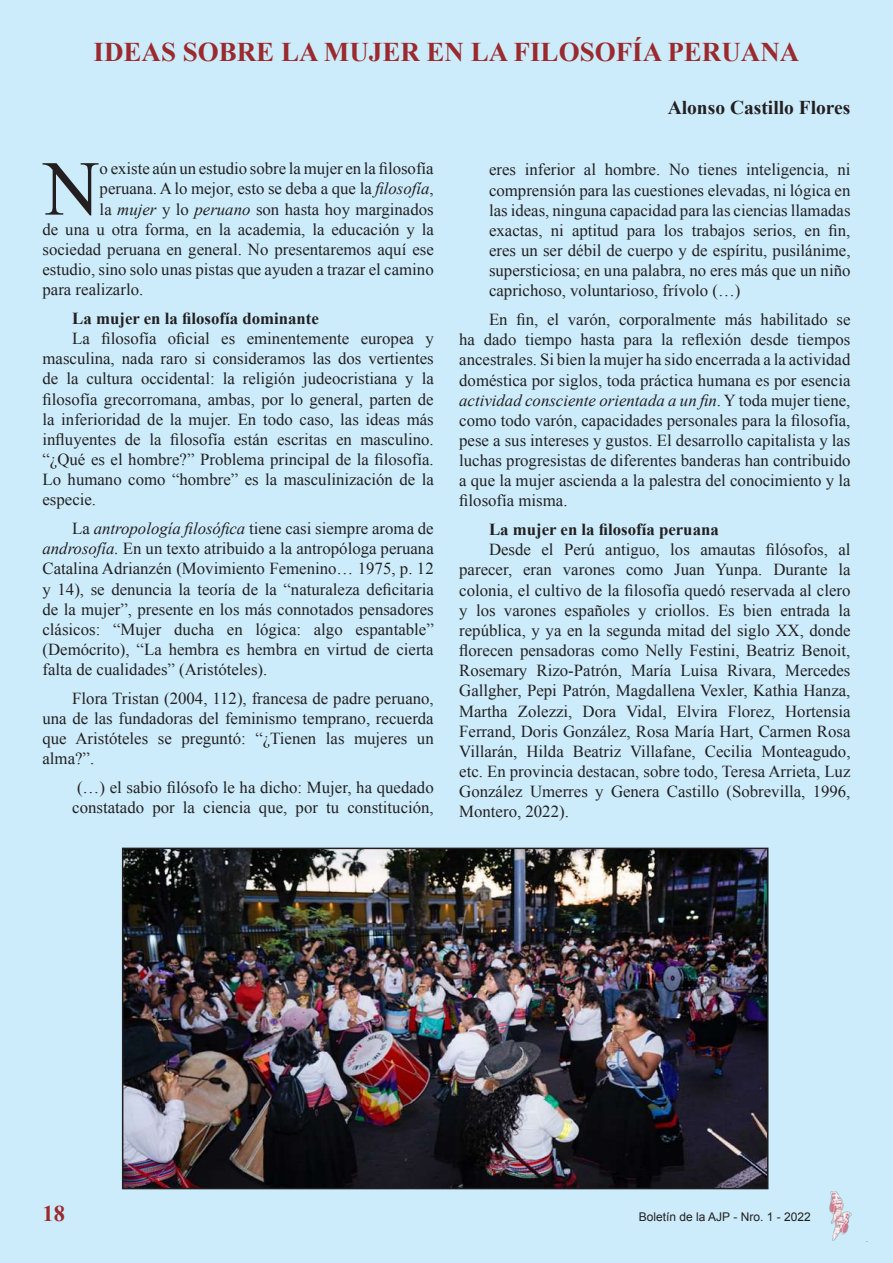
<style>
.page{position:relative;width:893px;height:1263px;background:#ccecfb}
.page>*{position:absolute;margin:0;border:0;box-sizing:border-box;transform-origin:0 0}
.t1{font:77.7px "Times New Roman";color:#231f20}
.t2{font:700 27px "Times New Roman";color:#9a2a2e}
.t3{font:700 22.5px "Times New Roman";color:#9a2a2e}
.t4{font:700 19.5px "Times New Roman";color:#231f20}
.t5{font:16.8px/20.1px "Times New Roman";color:#231f20;text-align:justify}
.t6{font:700 16.8px "Times New Roman";color:#231f20}
.t7{font:12px "Arial";color:#231f20}
.s1{font-style:italic}
</style>
<div class="page">
<img style="left:829px;top:1192px;width:23px;height:49px">
<img style="left:125px;top:851px;width:640px;height:335px">
<div style="left:122px;top:848px;width:646px;height:341px;border:2px solid #231f20"></div>
<h2 class="t2" style="left:94px;top:33px;width:707px">IDEAS SOBRE LA MUJER EN LA FILOSOFÍA PERUANA</h2>
<p class="t4" style="left:668px;top:94px;width:184px">Alonso Castillo Flores</p>
<h1 class="t1" style="left:44px;top:136px;width:58px">N</h1>
<p class="t5" style="left:100px;top:158px;width:336px">o existe aún un estudio sobre la mujer en la filosofía</p>
<p class="t5" style="left:100px;top:179px;width:336px">peruana. A lo mejor, esto se deba a que la <span class="s1">filosofía</span>,</p>
<p class="t5" style="left:100px;top:199px;width:336px">la <span class="s1">mujer</span> y lo <span class="s1">peruano</span> son hasta hoy marginados</p>
<p class="t5" style="left:43px;top:219px;width:393px">de una u otra forma, en la academia, la educación y la</p>
<p class="t5" style="left:43px;top:239px;width:393px">sociedad peruana en general. No presentaremos aquí ese</p>
<p class="t5" style="left:43px;top:259px;width:393px">estudio, sino solo unas pistas que ayuden a trazar el camino</p>
<p class="t5" style="left:43px;top:279px;width:102px">para realizarlo.</p>
<p class="t6" style="left:72px;top:307px;width:248px">La mujer en la filosofía dominante</p>
<p class="t5" style="left:43px;top:328px;width:393px;text-indent:30px">La filosofía oficial es eminentemente europea y masculina, nada raro si consideramos las dos vertientes de la cultura occidental: la religión judeocristiana y la filosofía grecorromana, ambas, por lo general, parten de la inferioridad de la mujer. En todo caso, las ideas más influyentes de la filosofía están escritas en masculino. “¿Qué es el hombre?” Problema principal de la filosofía.<br>Lo humano como “hombre” es la masculinización de la especie.</p>
<p class="t5" style="left:43px;top:518px;width:393px;text-indent:30px">La <span class="s1">antropología filosófica</span> tiene casi siempre aroma de <span class="s1">androsofía.</span> En un texto atribuido a la antropóloga peruana Catalina Adrianzén (Movimiento Femenino… 1975, p. 12 y 14), se denuncia la teoría de la “naturaleza deficitaria de la mujer”, presente en los más connotados pensadores clásicos: “Mujer ducha en lógica: algo espantable” (Demócrito), “La hembra es hembra en virtud de cierta falta de cualidades” (Aristóteles).</p>
<p class="t5" style="left:43px;top:688px;width:393px;text-indent:30px">Flora Tristan (2004, 112), francesa de padre peruano, una de las fundadoras del feminismo temprano, recuerda que Aristóteles se preguntó: “¿Tienen las mujeres un alma?”.</p>
<p class="t5" style="left:72px;top:777px;width:363px">(…) el sabio filósofo le ha dicho: Mujer, ha quedado constatado por la ciencia que, por tu constitución,</p>
<p class="t5" style="left:489px;top:159px;width:363px">eres inferior al hombre. No tienes inteligencia, ni comprensión para las cuestiones elevadas, ni lógica en las ideas, ninguna capacidad para las ciencias llamadas exactas, ni aptitud para los trabajos serios, en fin, eres un ser débil de cuerpo y de espíritu, pusilánime, supersticiosa; en una palabra, no eres más que un niño caprichoso, voluntarioso, frívolo (…)</p>
<p class="t5" style="left:459px;top:309px;width:393px;text-indent:30px">En fin, el varón, corporalmente más habilitado se ha dado tiempo hasta para la reflexión desde tiempos ancestrales. Si bien la mujer ha sido encerrada a la actividad doméstica por siglos, toda práctica humana es por esencia <span class="s1">actividad consciente orientada a un fin</span>. Y toda mujer tiene, como todo varón, capacidades personales para la filosofía, pese a sus intereses y gustos. El desarrollo capitalista y las luchas progresistas de diferentes banderas han contribuido a que la mujer ascienda a la palestra del conocimiento y la filosofía misma.</p>
<p class="t6" style="left:489px;top:518px;width:231px">La mujer en la filosofía peruana</p>
<p class="t5" style="left:459px;top:539px;width:393px;text-indent:30px">Desde el Perú antiguo, los amautas filósofos, al parecer, eran varones como Juan Yunpa. Durante la colonia, el cultivo de la filosofía quedó reservada al clero y los varones españoles y criollos. Es bien entrada la república, y ya en la segunda mitad del siglo XX, donde florecen pensadoras como Nelly Festini, Beatriz Benoit, Rosemary Rizo-Patrón, María Luisa Rivara, Mercedes Gallgher, Pepi Patrón, Magdallena Vexler, Kathia Hanza, Martha Zolezzi, Dora Vidal, Elvira Florez, Hortensia Ferrand, Doris González, Rosa María Hart, Carmen Rosa Villarán, Hilda Beatriz Villafane, Cecilia Monteagudo, etc. En provincia destacan, sobre todo, Teresa Arrieta, Luz González Umerres y Genera Castillo (Sobrevilla, 1996, Montero, 2022).</p>
<h3 class="t3" style="left:43px;top:1198px;width:24px">18</h3>
<p class="t7" style="left:639px;top:1208px;width:173px">Boletín de la AJP - Nro. 1 - 2022</p>
</div>
